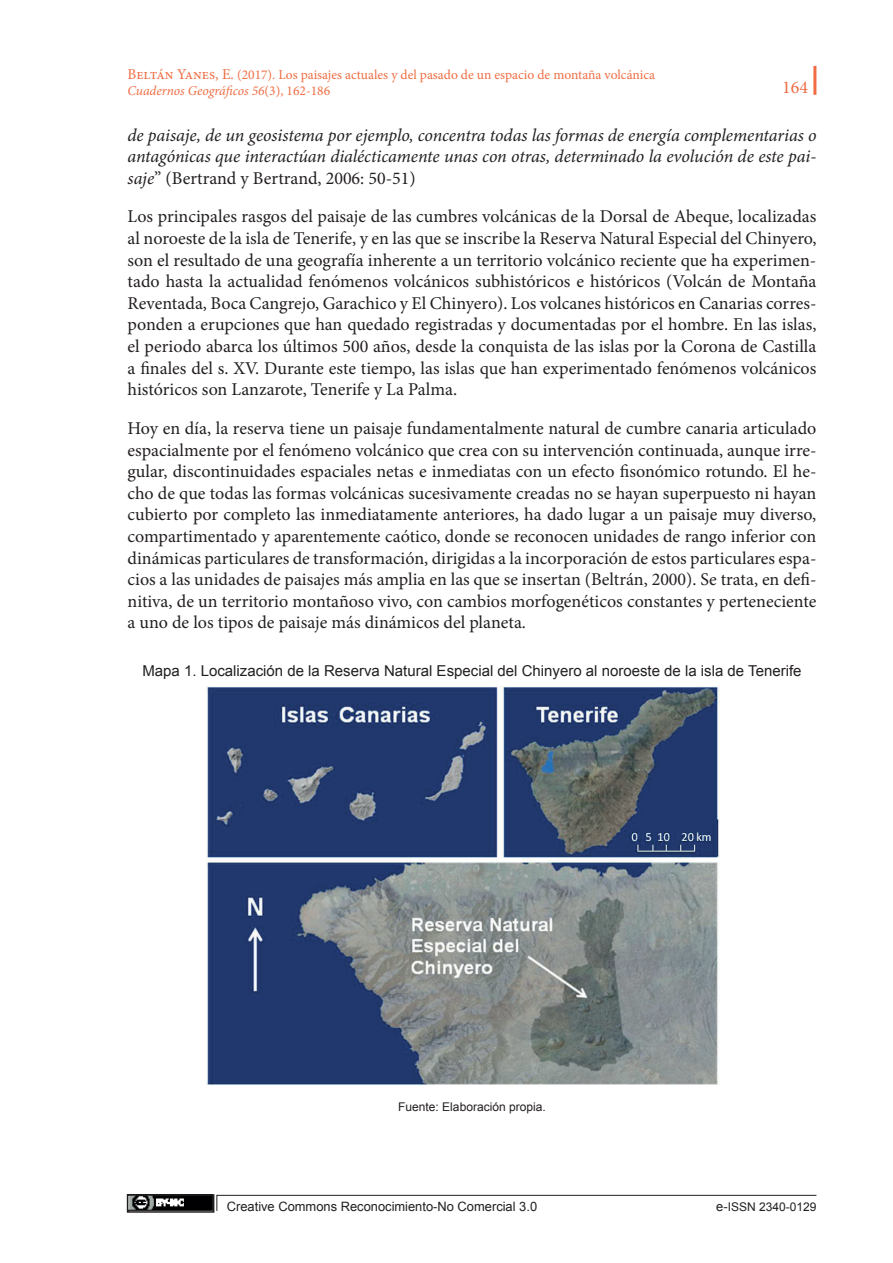
<style>
.page{position:relative;width:893px;height:1263px;background:#fff}
.page>*{position:absolute;margin:0;border:0;box-sizing:border-box;transform-origin:0 0}
.t1{font:18px/21.6px "Minion Pro";color:#231f20;text-align:justify}
.t2{font:italic 18px/21.6px "Minion Pro";letter-spacing:-.005em;color:#231f20;text-align:justify}
.t3{font:18px "Minion Pro";color:#ef6d43}
.t4{font:15px "Arial";color:#231f20}
.t5{font:13.5px/16.2px "Minion Pro";color:#ef6d43}
.t6{font:12.9px "Arial";color:#231f20}
.t7{font:12px "Arial";color:#231f20}
.s1{font-size:15px}
.s2{font-style:italic}
.s3{font-style:normal}
.s4{font-size:12.9px}
</style>
<div class="page">
<hr style="left:813px;top:66px;width:3px;height:29px;background:#ef6d43">
<img style="left:130px;top:1197px;width:81px;height:13px">
<div style="left:127px;top:1194px;width:87px;height:19px;border:2px solid #231f20"></div>
<svg style="left:216px;top:1194px;width:601px;height:17px"></svg>
<img style="left:206px;top:687px;width:514px;height:399px">
<p class="t5" style="left:128px;top:66px;width:529px"><span class="s1">Beltán Yanes, E.</span> (2017). Los paisajes actuales y del pasado de un espacio de montaña volcánica<br><span class="s2">Cuadernos Geográficos 56</span>(3), 162-186</p>
<p class="t2" style="left:128px;top:124px;width:690px">de paisaje, de un geosistema por ejemplo, concentra todas las formas de energía complementarias o antagónicas que interactúan dialécticamente unas con otras, determinado la evolución de este pai&shy;saje<span class="s3">” (Bertrand y Bertrand, 2006: 50-51)</span></p>
<p class="t1" style="left:128px;top:206px;width:690px">Los principales rasgos del paisaje de las cumbres volcánicas de la Dorsal de Abeque, localizadas al noroeste de la isla de Tenerife, y en las que se inscribe la Reserva Natural Especial del Chinyero, son el resultado de una geografía inherente a un territorio volcánico reciente que ha experimen&shy;tado hasta la actualidad fenómenos volcánicos subhistóricos e históricos (Volcán de Montaña Reventada, Boca Cangrejo, Garachico y El Chinyero). Los volcanes históricos en Canarias corres&shy;ponden a erupciones que han quedado registradas y documentadas por el hombre. En las islas, el periodo abarca los últimos 500 años, desde la conquista de las islas por la Corona de Castilla a finales del s. XV. Durante este tiempo, las islas que han experimentado fenómenos volcánicos históricos son Lanzarote, Tenerife y La Palma.</p>
<p class="t1" style="left:128px;top:417px;width:690px">Hoy en día, la reserva tiene un paisaje fundamentalmente natural de cumbre canaria articulado espacialmente por el fenómeno volcánico que crea con su intervención continuada, aunque irre&shy;gular, discontinuidades espaciales netas e inmediatas con un efecto fisonómico rotundo. El he&shy;cho de que todas las formas volcánicas sucesivamente creadas no se hayan superpuesto ni hayan cubierto por completo las inmediatamente anteriores, ha dado lugar a un paisaje muy diverso, compartimentado y aparentemente caótico, donde se reconocen unidades de rango inferior con dinámicas particulares de transformación, dirigidas a la incorporación de estos particulares espa&shy;cios a las unidades de paisajes más amplia en las que se insertan (Beltrán, 2000). Se trata, en defi&shy;nitiva, de un territorio montañoso vivo, con cambios morfogenéticos constantes y perteneciente a uno de los tipos de paisaje más dinámicos del planeta.</p>
<p class="t4" style="left:142px;top:661px;width:661px">Mapa 1. Localización de la Reserva Natural Especial del Chinyero al noroeste de la isla de Tenerife</p>
<p class="t3" style="left:782px;top:75px;width:27px">164</p>
<p class="t7" style="left:398px;top:1098px;width:149px">Fuente: Elaboración propia.</p>
<p class="t6" style="left:227px;top:1198px;width:312px">Creative Commons Reconocimiento-No Comercial 3.0</p>
<p class="t7" style="left:716px;top:1199px;width:102px"><span class="s4">e-</span>ISSN 2340-0129</p>
</div>
